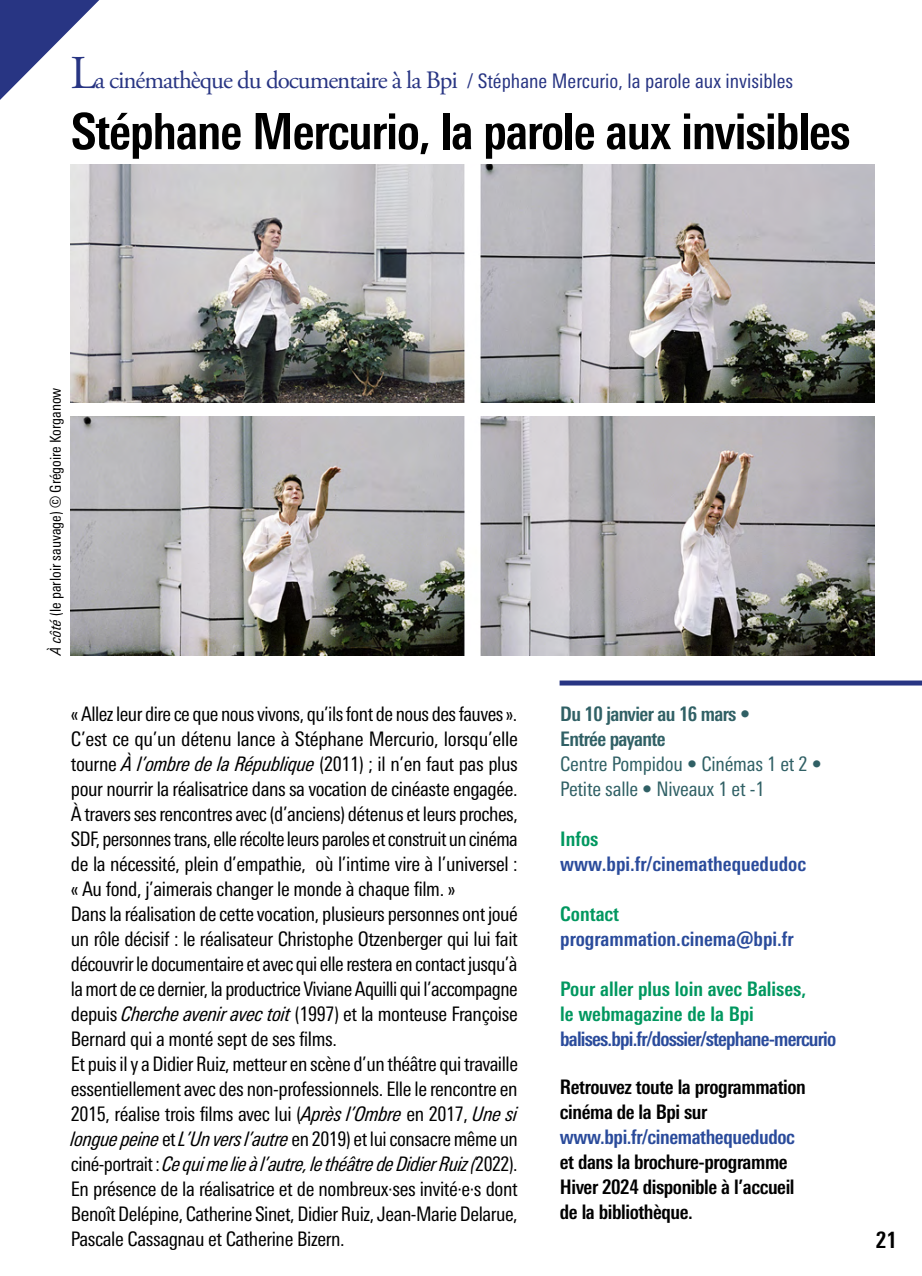
<style>
.page{position:relative;width:922px;height:1276px;background:#fff}
.page>*{position:absolute;margin:0;border:0;box-sizing:border-box;transform-origin:0 0}
.t1{font:700 condensed 50px "Univers Next Pro";letter-spacing:-.02em;color:#000}
.t2{font:700 condensed 22.5px "Univers Next Pro";color:#000}
.t3{font:condensed 20px/25px "Univers Next Pro";letter-spacing:-.02em;color:#000}
.t4{font:700 condensed 20px/25px "Univers Next Pro";letter-spacing:-.02em;color:#000}
.t5{font:condensed 20px "Univers Next Pro";color:#283583}
.t6{font:700 condensed 20px/25px "Univers Next Pro";color:#00975f}
.t7{font:700 condensed 20px "Univers Next Pro";color:#2a4b9b}
.t8{font:condensed 20px/25px "Univers Next Pro";letter-spacing:-.01em;color:#306065}
.t9{font:700 condensed 20px "Univers Next Pro";letter-spacing:-.04em;color:#2a4b9b}
.t10{font:700 condensed 20px/25px "Univers Next Pro";letter-spacing:-.03em;color:#306065}
.t11{font:700 condensed 20px "Univers Next Pro";letter-spacing:-.02em;color:#2a4b9b}
.t12{font:condensed 15px "Univers Next Pro";color:#000}
.s1{font-family:"Adobe Garamond Pro";font-stretch:normal;font-size:47px}
.s2{font-family:"Adobe Garamond Pro";font-stretch:normal;font-size:25px}
.s3{font-style:italic}
</style>
<div class="page">
<img style="left:71px;top:417px;width:802px;height:238px">
<img style="left:71px;top:164px;width:802px;height:238px">
<svg style="left:0;top:0;width:99px;height:100px"></svg>
<div style="left:559px;top:680px;width:362px;height:5px;background:#283583"></div>
<p class="t5" style="left:71px;top:70px;width:724px"><span class="s1">L</span><span class="s2">a cinémathèque du documentaire à la Bpi</span> / Stéphane Mercurio, la parole aux invisibles</p>
<h1 class="t1" style="left:71px;top:102px;width:780px">Stéphane Mercurio, la parole aux invisibles</h1>
<p class="t12" style="left:47px;top:655px;width:269px;rotate:-90deg"><span class="s3">À côté</span> (le parloir sauvage) © Grégoire Korganow</p>
<p class="t3" style="left:71px;top:701px;width:448px">« Allez leur dire ce que nous vivons, qu’ils font de nous des fauves ».<br>C’est ce qu’un détenu lance à Stéphane Mercurio, lorsqu’elle tourne <span class="s3">À l’ombre de la République</span> (2011) ; il n’en faut pas plus pour nourrir la réalisatrice dans sa vocation de cinéaste engagée.<br>À travers ses rencontres avec (d’anciens) détenus et leurs proches, SDF, personnes trans, elle récolte leurs paroles et construit un cinéma de la nécessité, plein d’empathie, où l’intime vire à l’universel : « Au fond, j’aimerais changer le monde à chaque film. »<br>Dans la réalisation de cette vocation, plusieurs personnes ont joué un rôle décisif : le réalisateur Christophe Otzenberger qui lui fait découvrir le documentaire et avec qui elle restera en contact jusqu’à la mort de ce dernier, la productrice Viviane Aquilli qui l’accompagne depuis <span class="s3">Cherche avenir avec toit</span> (1997) et la monteuse Françoise Bernard qui a monté sept de ses films.<br>Et puis il y a Didier Ruiz, metteur en scène d’un théâtre qui travaille essentiellement avec des non-professionnels. Elle le rencontre en 2015, réalise trois films avec lui (<span class="s3">Après l’Ombre</span> en 2017, <span class="s3">Une si longue peine</span> et <span class="s3">L’Un vers l’autre</span> en 2019) et lui consacre même un ciné-portrait : <span class="s3">Ce qui me lie à l’autre, le théâtre de Didier Ruiz (</span>2022).<br>En présence de la réalisatrice et de nombreux·ses invité·e·s dont Benoît Delépine, Catherine Sinet, Didier Ruiz, Jean-Marie Delarue, Pascale Cassagnau et Catherine Bizern.</p>
<p class="t10" style="left:560px;top:701px;width:191px">Du 10 janvier au 16 mars •<br>Entrée payante</p>
<p class="t8" style="left:560px;top:751px;width:263px">Centre Pompidou • Cinémas 1 et 2 •<br>Petite salle • Niveaux 1 et -1</p>
<p class="t6" style="left:560px;top:826px;width:40px">Infos</p>
<p class="t7" style="left:560px;top:851px;width:247px">www.bpi.fr/cinemathequedudoc</p>
<p class="t6" style="left:560px;top:901px;width:60px">Contact</p>
<p class="t7" style="left:560px;top:926px;width:235px">programmation.cinema@bpi.fr</p>
<p class="t6" style="left:560px;top:976px;width:247px">Pour aller plus loin avec Balises, le webmagazine de la Bpi</p>
<p class="t9" style="left:560px;top:1026px;width:277px">balises.bpi.fr/dossier/stephane-mercurio</p>
<p class="t4" style="left:559px;top:1074px;width:247px">Retrouvez toute la programmation cinéma de la Bpi sur</p>
<p class="t11" style="left:559px;top:1125px;width:236px">www.bpi.fr/cinemathequedudoc</p>
<p class="t4" style="left:559px;top:1149px;width:236px">et dans la brochure-programme<br>Hiver 2024 disponible à l’accueil de la bibliothèque.</p>
<p class="t2" style="left:875px;top:1226px;width:23px">21</p>
</div>
